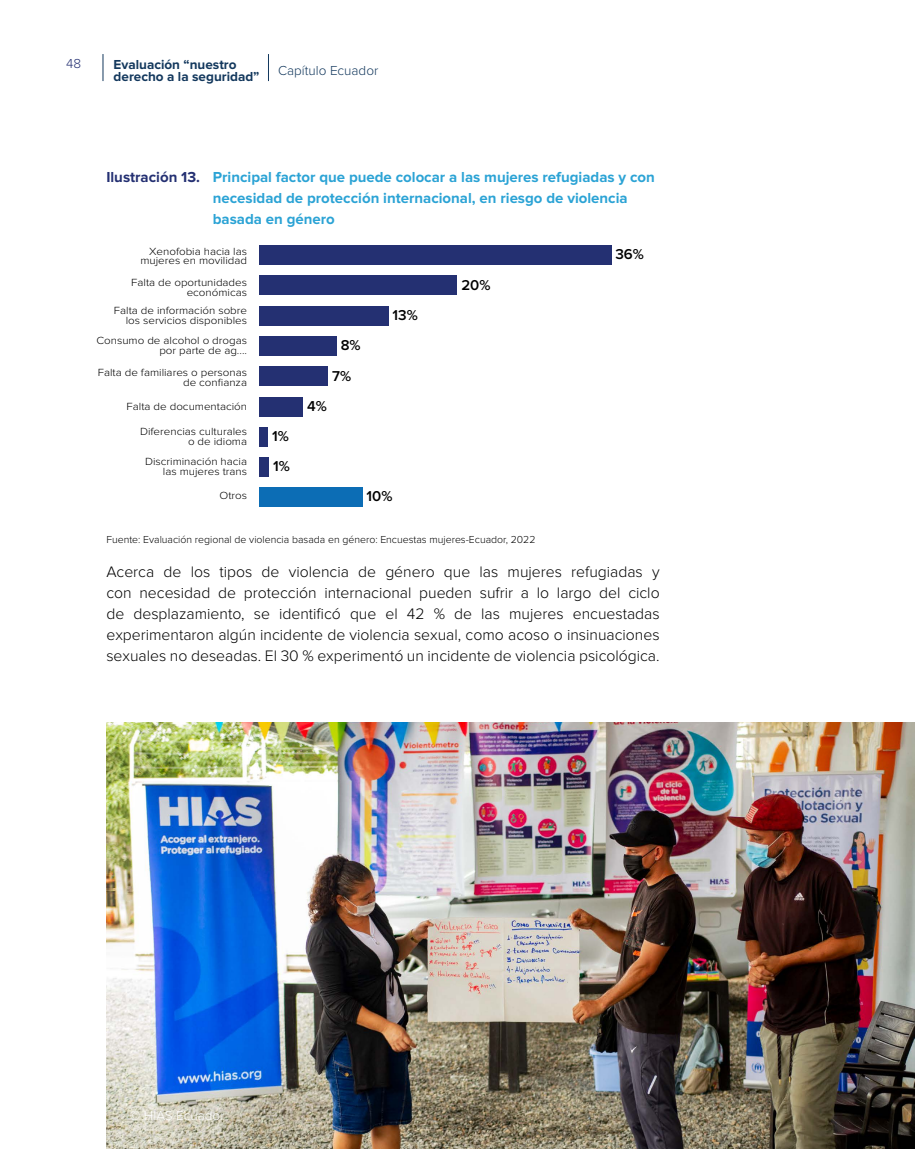
<style>
.page{position:relative;width:915px;height:1149px;background:#fff}
.page>*{position:absolute;margin:0;border:0;box-sizing:border-box;transform-origin:0 0}
.t1{font:300 15.75px/21px "Proxima Nova";color:#000;text-align:justify}
.t2{font:700 15px/21px "Proxima Nova";color:#2ba3d5}
.t3{font:600 14.85px "Proxima Nova";color:#000}
.t4{font:700 13.5px/12px "Proxima Nova";color:#13385d}
.t5{font:300 13.5px "Proxima Nova";color:#13385d}
.t6{font:300 13.5px "Proxima Nova";color:#fff}
.t7{font:300 13.5px "Proxima Nova";color:#243072}
.t8{font:300 10.65px/9.9px "Proxima Nova";color:#000;text-align:right;scale:1.08 1}
.t9{font:300 10.5px "Proxima Nova";color:#000}
.s1{color:#243072}
</style>
<div class="page">
<svg style="left:103px;top:54px;width:1px;height:27px"></svg>
<svg style="left:268px;top:54px;width:1px;height:27px"></svg>
<div style="left:259px;top:487px;width:103px;height:19px;background:#0c6db5"></div>
<div style="left:259px;top:457px;width:10px;height:19px;background:#243072"></div>
<div style="left:259px;top:427px;width:9px;height:19px;background:#243072"></div>
<div style="left:259px;top:397px;width:44px;height:19px;background:#243072"></div>
<div style="left:259px;top:367px;width:69px;height:19px;background:#243072"></div>
<div style="left:259px;top:336px;width:77px;height:19px;background:#243072"></div>
<div style="left:259px;top:306px;width:129px;height:19px;background:#243072"></div>
<div style="left:259px;top:276px;width:198px;height:19px;background:#243072"></div>
<div style="left:259px;top:245px;width:352px;height:19px;background:#243072"></div>
<img style="left:106px;top:722px;width:808px;height:426px">
<p class="t7" style="left:66px;top:56px;width:17px">48</p>
<p class="t4" style="left:114px;top:59px;width:147px">Evaluación “nuestro derecho a la seguridad”</p>
<p class="t5" style="left:278px;top:63px;width:102px">Capítulo Ecuador</p>
<p class="t2" style="left:213px;top:167px;width:443px;text-indent:-106px"><span class="s1">Ilustración 13.</span> Principal factor que puede colocar a las mujeres refugiadas y con necesidad de protección internacional, en riesgo de violencia basada en género</p>
<p class="t8" style="left:140px;top:246px;width:100px">Xenofobia hacia las mujeres en movilidad</p>
<p class="t3" style="left:615px;top:246px;width:30px">36%</p>
<p class="t8" style="left:131px;top:277px;width:109px">Falta de oportunidades económicas</p>
<p class="t3" style="left:461px;top:276px;width:31px">20%</p>
<p class="t8" style="left:114px;top:305px;width:125px">Falta de información sobre los servicios disponibles</p>
<p class="t3" style="left:392px;top:306px;width:27px">13%</p>
<p class="t8" style="left:96px;top:335px;width:141px">Consumo de alcohol o drogas por parte de ag....</p>
<p class="t3" style="left:340px;top:336px;width:21px">8%</p>
<p class="t8" style="left:98px;top:368px;width:140px">Falta de familiares o personas de confianza</p>
<p class="t3" style="left:332px;top:367px;width:20px">7%</p>
<p class="t8" style="left:126px;top:402px;width:113px">Falta de documentación</p>
<p class="t3" style="left:307px;top:397px;width:21px">4%</p>
<p class="t8" style="left:140px;top:426px;width:101px">Diferencias culturales o de idioma</p>
<p class="t3" style="left:272px;top:427px;width:18px">1%</p>
<p class="t8" style="left:145px;top:456px;width:96px">Discriminación hacia las mujeres trans</p>
<p class="t3" style="left:273px;top:457px;width:18px">1%</p>
<p class="t8" style="left:219px;top:491px;width:27px">Otros</p>
<p class="t3" style="left:366px;top:488px;width:27px">10%</p>
<p class="t9" style="left:106px;top:533px;width:430px">Fuente: Evaluación regional de violencia basada en género: Encuestas mujeres-Ecuador, 2022</p>
<p class="t1" style="left:106px;top:561px;width:554px">Acerca de los tipos de violencia de género que las mujeres refugiadas y con necesidad de protección internacional pueden sufrir a lo largo del ciclo de desplazamiento, se identificó que el 42 % de las mujeres encuestadas experimentaron algún incidente de violencia sexual, como acoso o insinuaciones sexuales no deseadas. El 30 % experimentó un incidente de violencia psicológica.</p>
<p class="t6" style="left:130px;top:1107px;width:96px">© HIAS Ecuador</p>
</div>
